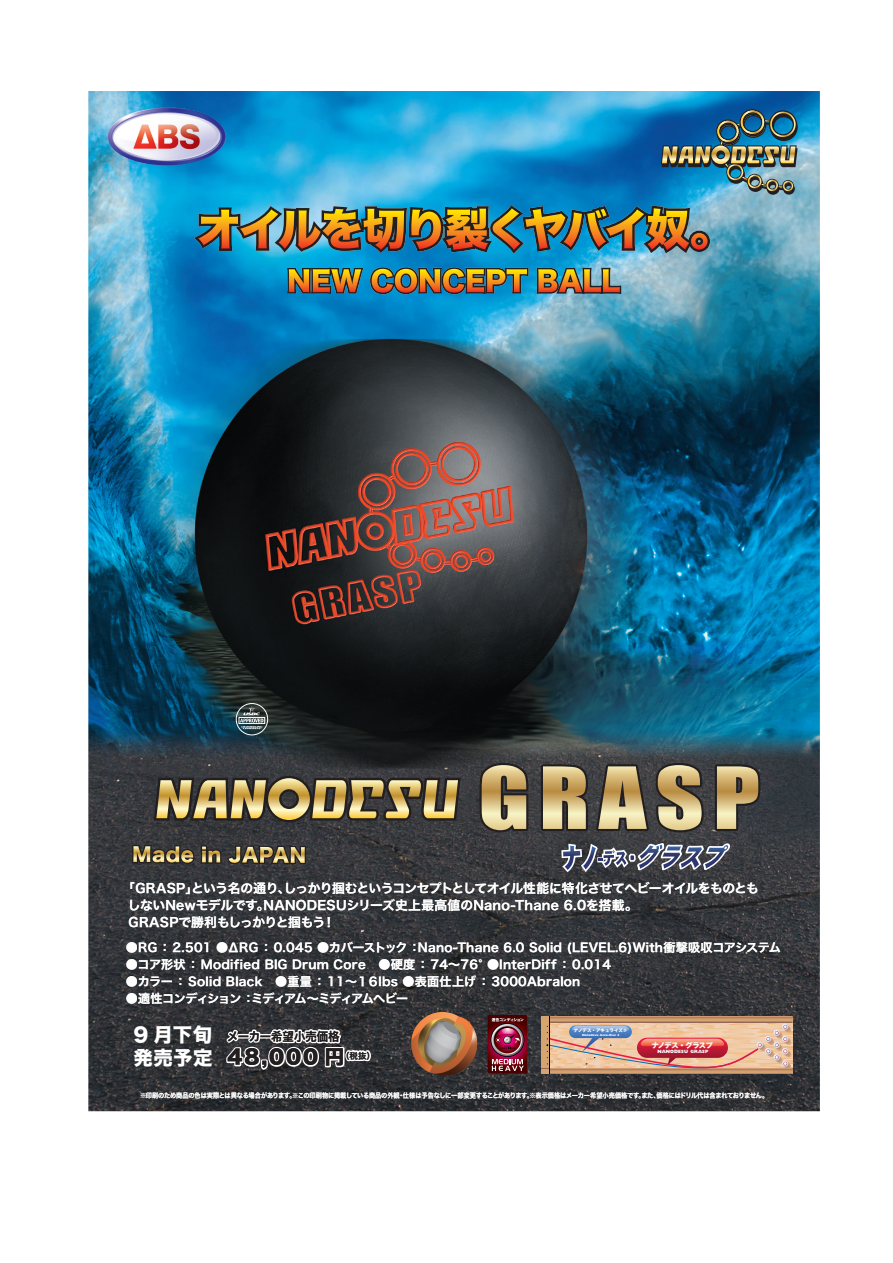
<style>
.page{position:relative;width:893px;height:1263px;background:#fff}
.page>*{position:absolute;margin:0;border:0;box-sizing:border-box;transform-origin:0 0}
.t1{font:19.35px/23.2px "Hira Kaku Std W8";letter-spacing:.025em;color:#fff}
.t2{font:19.35px "Hira Kaku Std W8";color:#231f20}
.t3{font:12.75px/17.1px "Hira Kaku Pro W6";letter-spacing:-.015em;color:#fff}
.t4{font:12.15px "Hira Kaku Pro W6";letter-spacing:.025em;color:#fff}
.t5{font:12.15px "Hira Kaku Pro W6";letter-spacing:-.075em;color:#fff}
.t6{font:12.15px "Hira Kaku Pro W6";color:#231f20;scale:.94 1}
.t7{font:8.4px "Hira Kaku Pro W6";color:#231f20}
.t8{font:7.2px "Hira Kaku Std W8";letter-spacing:-.065em;color:#fff}
.t9{font:6.75px "Hira Kaku Pro W6";letter-spacing:-.035em;color:#fff;scale:.91 1}
.t10{font:800 5.1px "Giligan";color:#fff}
.t11{font:4.5px "Hira Kaku Std W8";color:#fff}
.t12{font:800 3.15px "Giligan";color:#fff}
.s1{font-family:"DF Mincho Std W14"}
</style>
<div class="page">
<img style="left:88px;top:91px;width:732px;height:1021px">
<p class="t3" style="left:128px;top:879px;width:633px;text-indent:-6px">「GRASP」という名の通り、しっかり掴むというコンセプトとしてオイル性能に特化させてヘビーオイルをものともしないNewモデルです。NANODESUシリーズ史上最高値のNano-Thane 6.0を搭載。<br>GRASPで勝利もしっかりと掴もう！</p>
<p class="t4" style="left:126px;top:936px;width:656px">●RG ： 2.501 ●ΔRG ： 0.045 ●カバーストック ：Nano-Thane 6.0 Solid (LEVEL.6)With衝撃吸収コアシステム</p>
<p class="t4" style="left:126px;top:953px;width:487px">●コア形状 ： Modified BIG Drum Core　●硬度 ： 74～76° ●InterDiff ： 0.014</p>
<p class="t4" style="left:126px;top:970px;width:456px">●カラー ： Solid Black　●重量 ： 11～１６lbs ●表面仕上げ ： 3000Abralon</p>
<p class="t5" style="left:126px;top:987px;width:284px">●適性コンディション ：ミディアム～ミディアムヘビー</p>
<h1 class="t1" style="left:133px;top:1024px;width:81px">9 月下旬発売予定</h1>
<p class="t12" style="left:582px;top:1032px;width:39px">Nanodesu Accu-Rise 4</p>
<p class="t11" style="left:574px;top:1028px;width:55px">ナノデス・アキュライズ<span class="s1">Ⅳ</span></p>
<p class="t6" style="left:227px;top:1025px;width:121px">メーカー希望小売価格</p>
<h1 class="t2" style="left:227px;top:1046px;width:118px">48,000 円</h1>
<p class="t7" style="left:341px;top:1048px;width:35px">（税抜）</p>
<p class="t8" style="left:652px;top:1042px;width:63px">ナノデス・グラスプ</p>
<p class="t10" style="left:657px;top:1048px;width:53px">NANODESU GRASP</p>
<p class="t9" style="left:140px;top:1089px;width:692px">※印刷のため商品の色は実際とは異なる場合があります。※この印刷物に掲載している商品の外観・仕様は予告なしに一部変更することがあります。※表示価格はメーカー希望小売価格です。また、価格にはドリル代は含まれておりません。</p>
</div>
